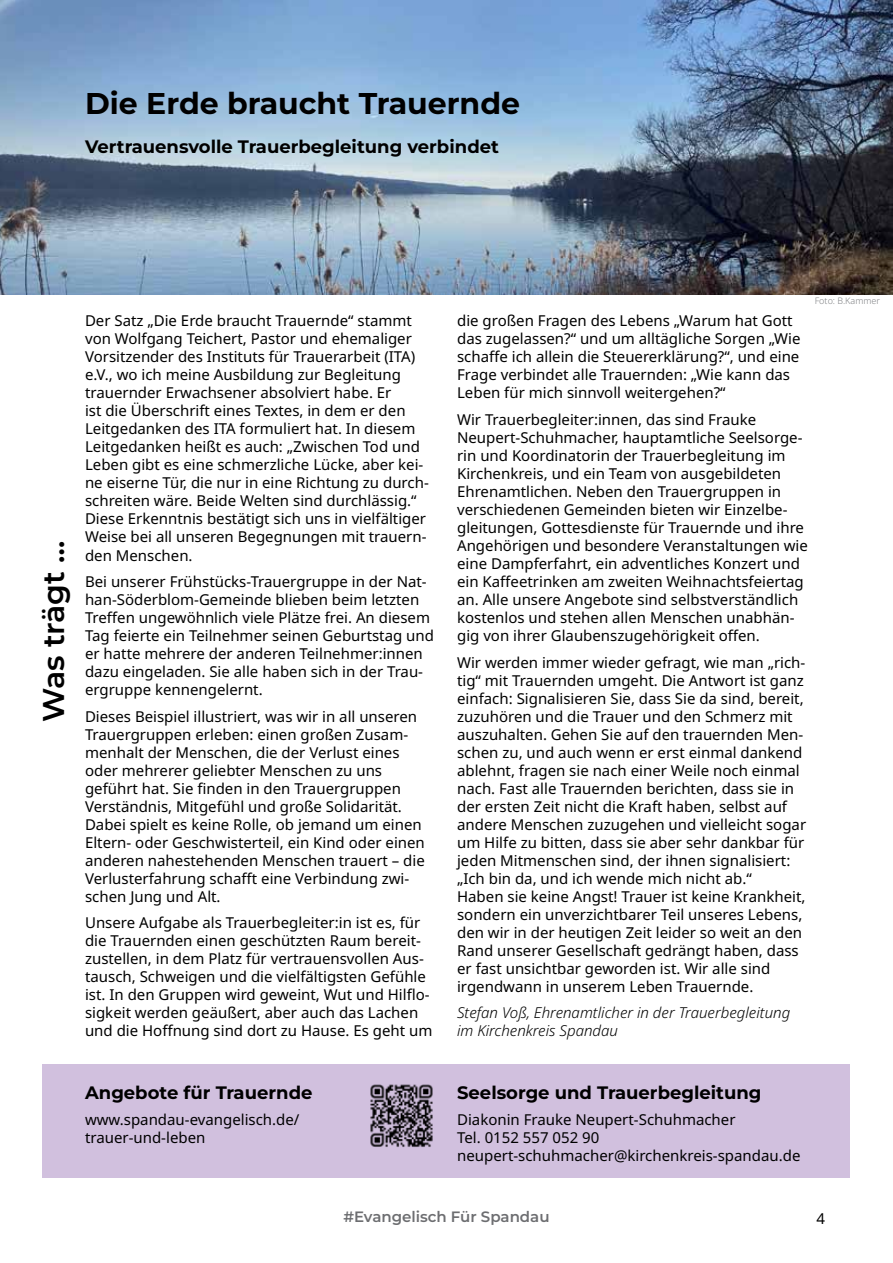
<style>
.page{position:relative;width:893px;height:1263px;background:#fff}
.page>*{position:absolute;margin:0;border:0;box-sizing:border-box;transform-origin:0 0}
.t1{font:700 30px "Montserrat";color:#000}
.t2{font:600 30px "Montserrat";color:#000}
.t3{font:700 18px "Montserrat";color:#000}
.t4{font:15px/18px "Noto Sans";color:#000}
.t5{font:italic 300 15px/18px "Noto Sans";color:#000}
.t6{font:600 15px "Montserrat";color:#6d6e71}
.t7{font:300 9px "Noto Sans";color:#808285}
</style>
<div class="page">
<img style="left:0;top:0;width:893px;height:295px">
<div style="left:43px;top:1064px;width:807px;height:114px;background:#d1c0de"></div>
<img style="left:370px;top:1084px;width:63px;height:63px">
<h1 class="t1" style="left:85px;top:83px;width:436px">Die Erde braucht Trauernde</h1>
<p class="t3" style="left:85px;top:134px;width:415px">Vertrauensvolle Trauerbegleitung verbindet</p>
<h1 class="t2" style="left:33px;top:722px;width:182px;rotate:-90deg">Was trägt …</h1>
<p class="t4" style="left:85px;top:312px;width:345px">Der Satz „Die Erde braucht Trauernde“ stammt von Wolfgang Teichert, Pastor und ehemaliger Vorsitzender des Instituts für Trauerarbeit (ITA) e.V., wo ich meine Ausbildung zur Begleitung trauernder Erwachsener absolviert habe. Er<br>ist die Überschrift eines Textes, in dem er den Leitgedanken des ITA formuliert hat. In diesem Leitgedanken heißt es auch: „Zwischen Tod und Leben gibt es eine schmerzliche Lücke, aber kei&shy;ne eiserne Tür, die nur in eine Richtung zu durch&shy;schreiten wäre. Beide Welten sind durchlässig.“ Diese Erkenntnis bestätigt sich uns in vielfältiger Weise bei all unseren Begegnungen mit trauern&shy;den Menschen.</p>
<p class="t4" style="left:85px;top:573px;width:350px">Bei unserer Frühstücks-Trauergruppe in der Nat&shy;han-Söderblom-Gemeinde blieben beim letzten Treffen ungewöhnlich viele Plätze frei. An diesem Tag feierte ein Teilnehmer seinen Geburtstag und er hatte mehrere der anderen Teilnehmer:innen dazu eingeladen. Sie alle haben sich in der Trau&shy;ergruppe kennengelernt.</p>
<p class="t4" style="left:85px;top:707px;width:341px">Dieses Beispiel illustriert, was wir in all unseren Trauergruppen erleben: einen großen Zusam&shy;menhalt der Menschen, die der Verlust eines oder mehrerer geliebter Menschen zu uns geführt hat. Sie finden in den Trauergruppen Verständnis, Mitgefühl und große Solidarität.<br>Dabei spielt es keine Rolle, ob jemand um einen Eltern- oder Geschwisterteil, ein Kind oder einen anderen nahestehenden Menschen trauert – die Verlusterfahrung schafft eine Verbindung zwi&shy;schen Jung und Alt.</p>
<p class="t4" style="left:85px;top:914px;width:349px">Unsere Aufgabe als Trauerbegleiter:in ist es, für die Trauernden einen geschützten Raum bereit&shy;zustellen, in dem Platz für vertrauensvollen Aus&shy;tausch, Schweigen und die vielfältigsten Gefühle ist. In den Gruppen wird geweint, Wut und Hilflo&shy;sigkeit werden geäußert, aber auch das Lachen und die Hoffnung sind dort zu Hause. Es geht um</p>
<p class="t3" style="left:85px;top:1080px;width:229px">Angebote für Trauernde</p>
<p class="t4" style="left:85px;top:1111px;width:216px">www.spandau-evangelisch.de/ trauer-und-leben</p>
<p class="t4" style="left:457px;top:312px;width:345px">die großen Fragen des Lebens „Warum hat Gott das zugelassen?“ und um alltägliche Sorgen „Wie schaffe ich allein die Steuererklärung?“, und eine Frage verbindet alle Trauernden: „Wie kann das Leben für mich sinnvoll weitergehen?“</p>
<p class="t4" style="left:457px;top:411px;width:352px">Wir Trauerbegleiter:innen, das sind Frauke Neupert-Schuhmacher, hauptamtliche Seelsorge&shy;rin und Koordinatorin der Trauerbegleitung im Kirchenkreis, und ein Team von ausgebildeten Ehrenamtlichen. Neben den Trauergruppen in verschiedenen Gemeinden bieten wir Einzelbe&shy;gleitungen, Gottesdienste für Trauernde und ihre Angehörigen und besondere Veranstaltungen wie eine Dampferfahrt, ein adventliches Konzert und ein Kaffeetrinken am zweiten Weihnachtsfeiertag an. Alle unsere Angebote sind selbstverständlich kostenlos und stehen allen Menschen unabhän&shy;gig von ihrer Glaubenszugehörigkeit offen.</p>
<p class="t4" style="left:457px;top:653px;width:351px">Wir werden immer wieder gefragt, wie man „rich&shy;tig“ mit Trauernden umgeht. Die Antwort ist ganz einfach: Signalisieren Sie, dass Sie da sind, bereit, zuzuhören und die Trauer und den Schmerz mit auszuhalten. Gehen Sie auf den trauernden Men&shy;schen zu, und auch wenn er erst einmal dankend ablehnt, fragen sie nach einer Weile noch einmal nach. Fast alle Trauernden berichten, dass sie in der ersten Zeit nicht die Kraft haben, selbst auf andere Menschen zuzugehen und vielleicht sogar um Hilfe zu bitten, dass sie aber sehr dankbar für jeden Mitmenschen sind, der ihnen signalisiert: „Ich bin da, und ich wende mich nicht ab.“<br>Haben sie keine Angst! Trauer ist keine Krankheit, sondern ein unverzichtbarer Teil unseres Lebens, den wir in der heutigen Zeit leider so weit an den Rand unserer Gesellschaft gedrängt haben, dass er fast unsichtbar geworden ist. Wir alle sind irgendwann in unserem Leben Trauernde.</p>
<p class="t5" style="left:457px;top:1004px;width:335px">Stefan Voß, Ehrenamtlicher in der Trauerbegleitung im Kirchenkreis Spandau</p>
<p class="t7" style="left:815px;top:296px;width:67px">Foto: B.Kammer</p>
<p class="t3" style="left:457px;top:1080px;width:306px">Seelsorge und Trauerbegleitung</p>
<p class="t4" style="left:457px;top:1111px;width:345px">Diakonin Frauke Neupert-Schuhmacher<br>Tel. 0152 557 052 90 neupert-schuhmacher@kirchenkreis-spandau.de</p>
<p class="t6" style="left:343px;top:1207px;width:208px">#Evangelisch Für Spandau</p>
<p class="t4" style="left:816px;top:1209px;width:10px">4</p>
</div>
